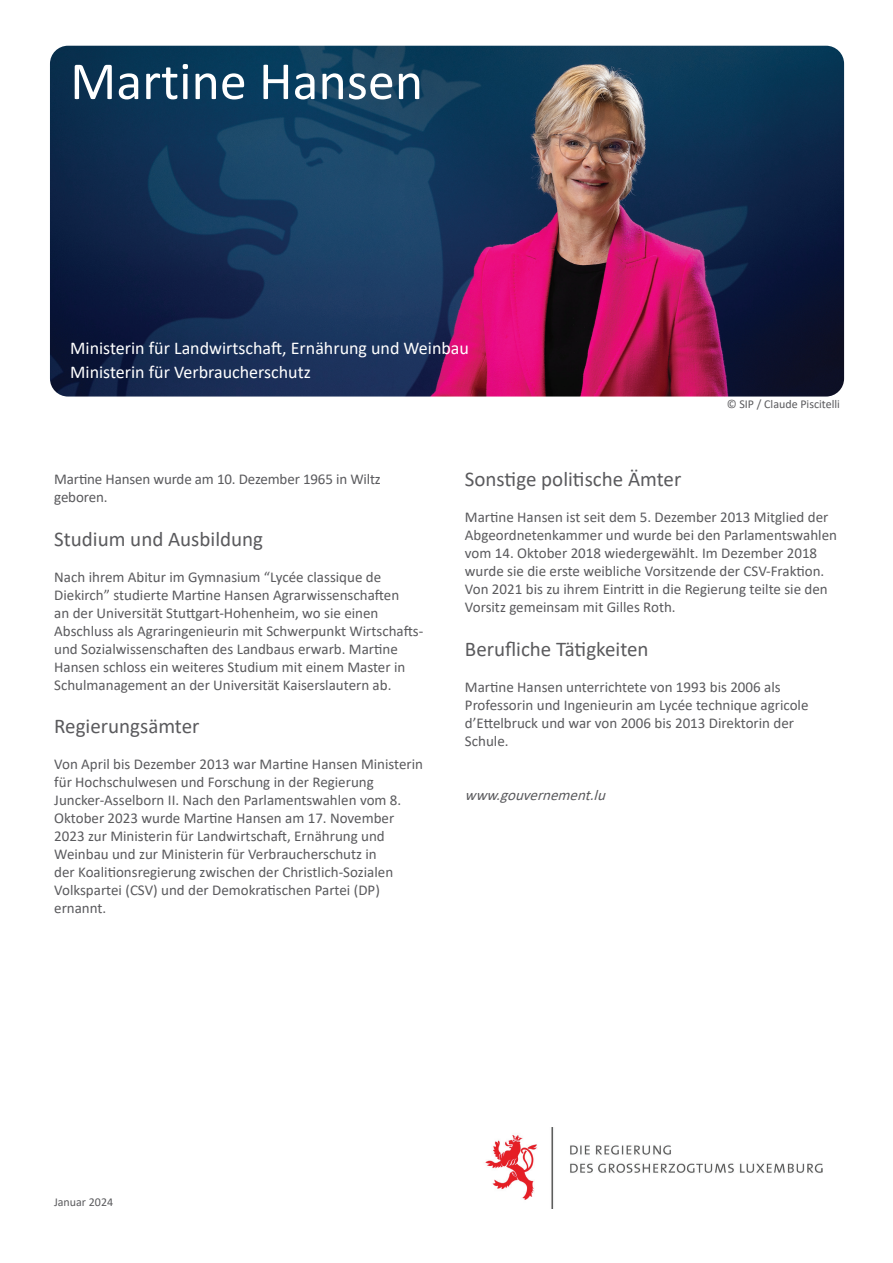
<style>
.page{position:relative;width:893px;height:1263px;background:#fff}
.page>*{position:absolute;margin:0;border:0;box-sizing:border-box;transform-origin:0 0}
.t1{font:54px "Calibri";color:#fff}
.t2{font:21px "Calibri";color:#5a5a5d}
.t3{font:18px/24px "Calibri";color:#fff}
.t4{font:15px/18px "Calibri";color:#5a5a5d}
.t5{font:italic 15px "Calibri";color:#5a5a5d}
.t6{font:12px "Calibri";color:#5a5a5d}
</style>
<div class="page">
<img style="left:50px;top:46px;width:794px;height:350px">
<img style="left:485px;top:1128px;width:337px;height:81px">
<h1 class="t1" style="left:70px;top:44px;width:354px">Martine Hansen</h1>
<p class="t3" style="left:70px;top:336px;width:400px">Ministerin für Landwirtschaft, Ernährung und Weinbau<br>Ministerin für Verbraucherschutz</p>
<p class="t6" style="left:727px;top:395px;width:115px">© SIP / Claude Piscitelli</p>
<p class="t4" style="left:54px;top:470px;width:328px">Martine Hansen wurde am 10. Dezember 1965 in Wiltz geboren.</p>
<h2 class="t2" style="left:54px;top:524px;width:210px">Studium und Ausbildung</h2>
<p class="t4" style="left:54px;top:567px;width:371px">Nach ihrem Abitur im Gymnasium “Lycée classique de Diekirch” studierte Martine Hansen Agrarwissenschaften<br>an der Universität Stuttgart-Hohenheim, wo sie einen Abschluss als Agraringenieurin mit Schwerpunkt Wirtschafts&shy;und Sozialwissenschaften des Landbaus erwarb. Martine Hansen schloss ein weiteres Studium mit einem Master in Schulmanagement an der Universität Kaiserslautern ab.</p>
<h2 class="t2" style="left:54px;top:711px;width:147px">Regierungsämter</h2>
<p class="t4" style="left:54px;top:754px;width:370px">Von April bis Dezember 2013 war Martine Hansen Ministerin für Hochschulwesen und Forschung in der Regierung Juncker-Asselborn II. Nach den Parlamentswahlen vom 8.<br>Oktober 2023 wurde Martine Hansen am 17. November 2023 zur Ministerin für Landwirtschaft, Ernährung und Weinbau und zur Ministerin für Verbraucherschutz in<br>der Koalitionsregierung zwischen der Christlich-Sozialen Volkspartei (CSV) und der Demokratischen Partei (DP) ernannt.</p>
<h2 class="t2" style="left:465px;top:465px;width:218px">Sonstige politische Ämter</h2>
<p class="t4" style="left:465px;top:508px;width:374px">Martine Hansen ist seit dem 5. Dezember 2013 Mitglied der Abgeordnetenkammer und wurde bei den Parlamentswahlen vom 14. Oktober 2018 wiedergewählt. Im Dezember 2018 wurde sie die erste weibliche Vorsitzende der CSV-Fraktion.<br>Von 2021 bis zu ihrem Eintritt in die Regierung teilte sie den Vorsitz gemeinsam mit Gilles Roth.</p>
<h2 class="t2" style="left:465px;top:634px;width:185px">Berufliche Tätigkeiten</h2>
<p class="t4" style="left:465px;top:677px;width:345px">Martine Hansen unterrichtete von 1993 bis 2006 als Professorin und Ingenieurin am Lycée technique agricole d’Ettelbruck und war von 2006 bis 2013 Direktorin der Schule.</p>
<p class="t5" style="left:465px;top:784px;width:147px">www.gouvernement.lu</p>
<p class="t6" style="left:54px;top:1193px;width:61px">Januar 2024</p>
</div>
